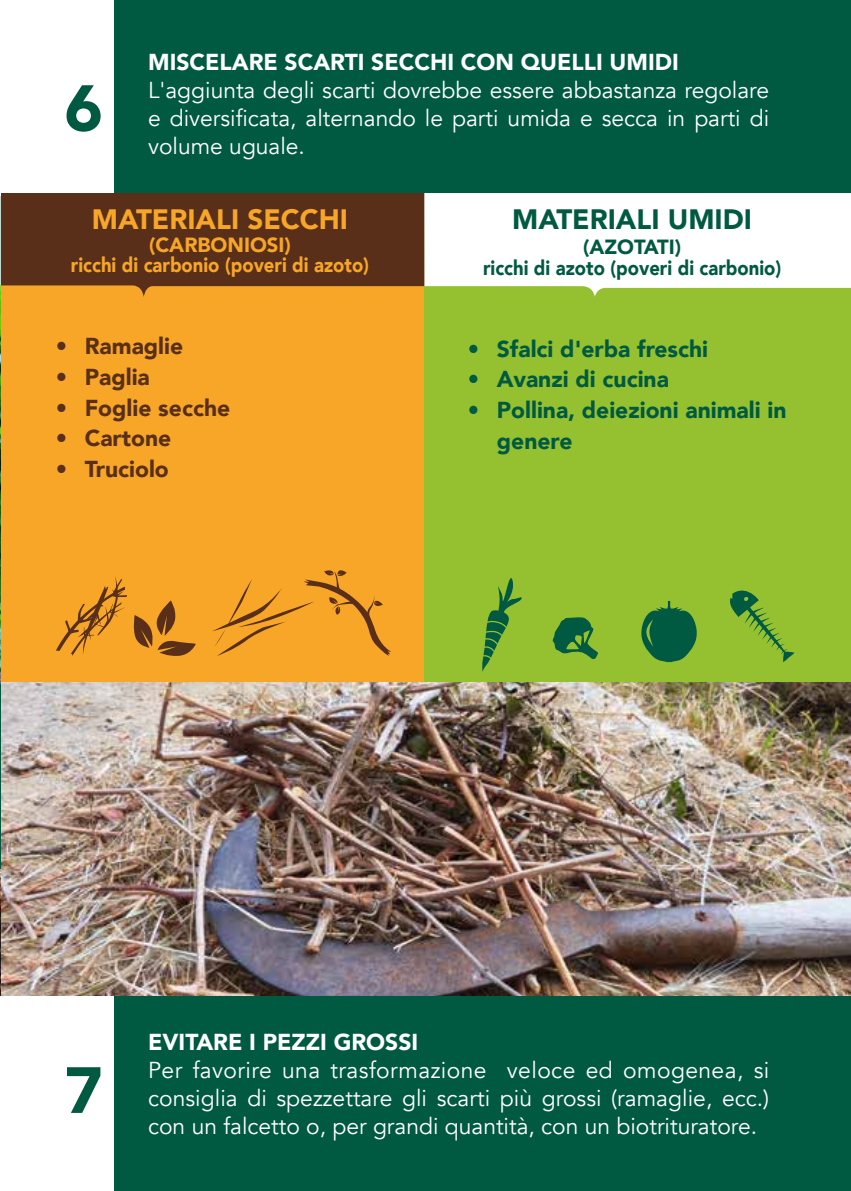
<style>
.page{position:relative;width:851px;height:1191px;background:#fff}
.page>*{position:absolute;margin:0;border:0;box-sizing:border-box;transform-origin:0 0}
.t1{font:900 64.6px "Avenir";color:#005a41}
.t2{font:900 28px "Avenir";color:#f7a627}
.t3{font:900 28px "Avenir";color:#005a41}
.t4{font:23px/28.2px "Avenir";color:#fff;text-align:justify}
.t5{font:900 23px/30.8px "Avenir";color:#005a41}
.t6{font:900 23px "Avenir";color:#fff}
.t7{font:900 23px "Avenir";color:#592f1a}
.t8{font:900 20.4px/20.4px "Avenir";color:#f7a627;text-align:center}
.t9{font:900 20.4px/20.4px "Avenir";color:#005a41;text-align:center}
</style>
<div class="page">
<div style="left:67px;top:0;width:783px;height:195px;background:#005a41"></div>
<hr style="left:0;top:682px;width:4px;height:187px;background:#005a41">
<img style="left:0;top:285px;width:1px;height:398px">
<img style="left:0;top:869px;width:1px;height:127px">
<div style="left:0;top:0;width:114px;height:195px;background:#fff"></div>
<div style="left:1px;top:193px;width:434px;height:490px;background:#f7a627"></div>
<div style="left:424px;top:193px;width:426px;height:490px;background:#95c130"></div>
<svg style="left:424px;top:193px;width:426px;height:104px;background:#f4f9eb"></svg>
<svg style="left:730px;top:590px;width:64px;height:72px"></svg>
<svg style="left:552px;top:617px;width:46px;height:42px"></svg>
<svg style="left:212px;top:570px;width:179px;height:86px"></svg>
<svg style="left:56px;top:576px;width:140px;height:80px"></svg>
<svg style="left:1px;top:193px;width:423px;height:104px;background:#693b1b"></svg>
<img style="left:1px;top:682px;width:849px;height:314px">
<div style="left:67px;top:996px;width:783px;height:195px;background:#005a41"></div>
<div style="left:0;top:996px;width:114px;height:195px;background:#fff"></div>
<svg style="left:477px;top:578px;width:46px;height:106px"></svg>
<svg style="left:641px;top:601px;width:56px;height:61px"></svg>
<h1 class="t1" style="left:65px;top:53px;width:40px">6</h1>
<p class="t6" style="left:148px;top:42px;width:532px">MISCELARE SCARTI SECCHI CON QUELLI UMIDI</p>
<p class="t4" style="left:148px;top:76px;width:622px">L'aggiunta degli scarti dovrebbe essere abbastanza regolare e diversificata, alternando le parti umida e secca in parti di volume uguale.</p>
<p class="t2" style="left:92px;top:195px;width:258px">MATERIALI SECCHI</p>
<p class="t8" style="left:71px;top:234px;width:299px">(CARBONIOSI)<br>ricchi di carbonio (poveri di azoto)</p>
<p class="t7" style="left:56px;top:326px;width:129px">• Ramaglie</p>
<p class="t7" style="left:56px;top:357px;width:96px">• Paglia</p>
<p class="t7" style="left:56px;top:388px;width:176px">• Foglie secche</p>
<p class="t7" style="left:56px;top:418px;width:117px">• Cartone</p>
<p class="t7" style="left:56px;top:449px;width:115px">• Truciolo</p>
<p class="t3" style="left:512px;top:195px;width:241px">MATERIALI UMIDI</p>
<p class="t9" style="left:483px;top:236px;width:299px">(AZOTATI)<br>ricchi di azoto (poveri di carbonio)</p>
<p class="t5" style="left:467px;top:333px;width:242px">• Sfalci d'erba freschi</p>
<p class="t5" style="left:467px;top:363px;width:203px">• Avanzi di cucina</p>
<p class="t5" style="left:497px;top:394px;width:291px;text-indent:-29px">• Pollina, deiezioni animali in genere</p>
<h1 class="t1" style="left:65px;top:1035px;width:40px">7</h1>
<p class="t6" style="left:148px;top:1022px;width:271px">EVITARE I PEZZI GROSSI</p>
<p class="t4" style="left:148px;top:1056px;width:622px">Per favorire una trasformazione veloce ed omogenea, si consiglia di spezzettare gli scarti più grossi (ramaglie, ecc.) con un falcetto o, per grandi quantità, con un biotrituratore.</p>
</div>
